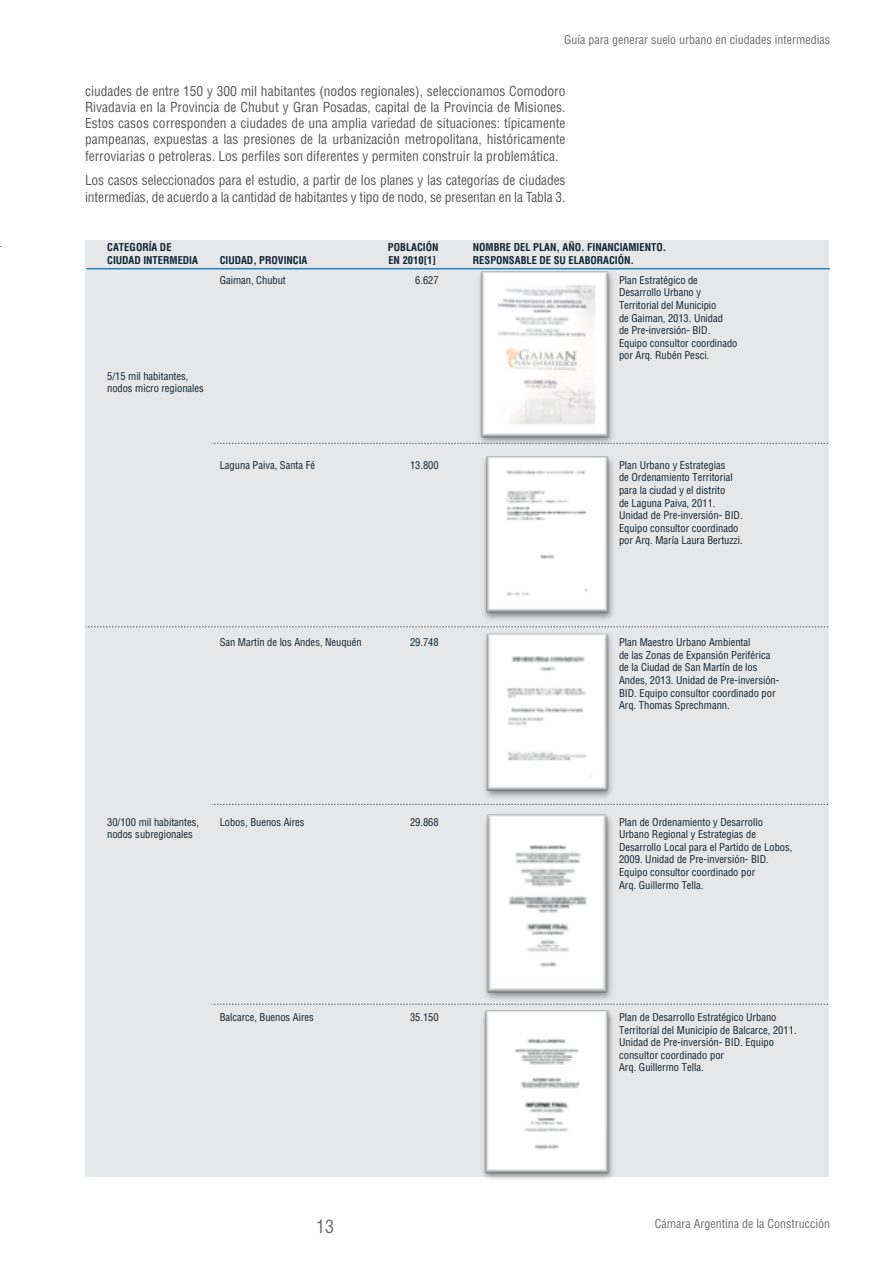
<style>
.page{position:relative;width:893px;height:1263px;background:#fff}
.page>*{position:absolute;margin:0;border:0;box-sizing:border-box;transform-origin:0 0}
.t1{font:condensed 18px "Helvetica";color:#6c6d70}
.t2{font:condensed 13.5px/16.2px "Helvetica";letter-spacing:-.01em;color:#57585a;text-align:justify}
.t3{font:condensed 12px "Helvetica";color:#6c6d70}
.t4{font:condensed 10.5px/12.6px "Helvetica";color:#0f2432}
.t5{font:700 condensed 10.5px/12.6px "Helvetica";letter-spacing:-.005em;color:#0f2432}
</style>
<div class="page">
<div style="left:86px;top:240px;width:743px;height:937px;background:#e6e7e9"></div>
<hr style="left:87px;top:268px;width:742px;height:1px;background:#2882bd">
<svg style="left:212px;top:443px;width:618px;height:1px"></svg>
<svg style="left:212px;top:804px;width:618px;height:1px"></svg>
<svg style="left:212px;top:1004px;width:618px;height:1px"></svg>
<svg style="left:86px;top:626px;width:744px;height:1px"></svg>
<img style="left:473px;top:269px;width:146px;height:175px">
<img style="left:477px;top:456px;width:142px;height:348px">
<img style="left:478px;top:814px;width:140px;height:190px">
<img style="left:477px;top:1004px;width:142px;height:175px">
<p class="t3" style="left:564px;top:32px;width:268px">Guía para generar suelo urbano en ciudades intermedias</p>
<p class="t2" style="left:85px;top:83px;width:482px">ciudades de entre 150 y 300 mil habitantes (nodos regionales), seleccionamos Comodoro Rivadavia en la Provincia de Chubut y Gran Posadas, capital de la Provincia de Misiones.<br>Estos casos corresponden a ciudades de una amplia variedad de situaciones: típicamente pampeanas, expuestas a las presiones de la urbanización metropolitana, históricamente ferroviarias o petroleras. Los perfiles son diferentes y permiten construir la problemática.</p>
<p class="t2" style="left:85px;top:172px;width:482px">Los casos seleccionados para el estudio, a partir de los planes y las categorías de ciudades intermedias, de acuerdo a la cantidad de habitantes y tipo de nodo, se presentan en la Tabla 3.</p>
<p class="t5" style="left:107px;top:241px;width:92px">CATEGORÍA DE<br>CIUDAD INTERMEDIA</p>
<p class="t5" style="left:388px;top:241px;width:52px">POBLACIÓN<br>EN 2010[1]</p>
<p class="t5" style="left:473px;top:241px;width:195px">NOMBRE DEL PLAN, AÑO. FINANCIAMIENTO.<br>RESPONSABLE DE SU ELABORACIÓN.</p>
<p class="t4" style="left:619px;top:274px;width:120px">Plan Estratégico de<br>Desarrollo Urbano y<br>Territorial del Municipio<br>de Gaiman, 2013. Unidad<br>de Pre-inversión- BID.<br>Equipo consultor coordinado por Arq. Rubén Pesci.</p>
<p class="t5" style="left:220px;top:254px;width:89px">CIUDAD, PROVINCIA</p>
<p class="t4" style="left:220px;top:274px;width:68px">Gaiman, Chubut</p>
<p class="t4" style="left:415px;top:274px;width:25px">6.627</p>
<p class="t4" style="left:107px;top:370px;width:98px">5/15 mil habitantes, nodos micro regionales</p>
<p class="t4" style="left:220px;top:459px;width:97px">Laguna Paiva, Santa Fé</p>
<p class="t4" style="left:410px;top:459px;width:30px">13.800</p>
<p class="t4" style="left:220px;top:636px;width:144px">San Martín de los Andes, Neuquén</p>
<p class="t4" style="left:410px;top:636px;width:30px">29.748</p>
<p class="t4" style="left:107px;top:815px;width:94px">30/100 mil habitantes, nodos subregionales</p>
<p class="t4" style="left:220px;top:815px;width:86px">Lobos, Buenos Aires</p>
<p class="t4" style="left:410px;top:815px;width:30px">29.868</p>
<p class="t4" style="left:220px;top:1011px;width:96px">Balcarce, Buenos Aires</p>
<p class="t4" style="left:410px;top:1011px;width:30px">35.150</p>
<h1 class="t1" style="left:316px;top:1215px;width:19px">13</h1>
<p class="t4" style="left:619px;top:459px;width:125px">Plan Urbano y Estrategias<br>de Ordenamiento Territorial para la ciudad y el distrito<br>de Laguna Paiva, 2011.<br>Unidad de Pre-inversión- BID.<br>Equipo consultor coordinado por Arq. María Laura Bertuzzi.</p>
<p class="t4" style="left:619px;top:636px;width:162px">Plan Maestro Urbano Ambiental<br>de las Zonas de Expansión Periférica de la Ciudad de San Martín de los Andes, 2013. Unidad de Pre-inversión-BID. Equipo consultor coordinado por Arq. Thomas Sprechmann.</p>
<p class="t4" style="left:619px;top:815px;width:175px">Plan de Ordenamiento y Desarrollo Urbano Regional y Estrategias de Desarrollo Local para el Partido de Lobos, 2009. Unidad de Pre-inversión- BID.<br>Equipo consultor coordinado por<br>Arq. Guillermo Tella.</p>
<p class="t4" style="left:619px;top:1011px;width:179px">Plan de Desarrollo Estratégico Urbano Territorial del Municipio de Balcarce, 2011.<br>Unidad de Pre-inversión- BID. Equipo consultor coordinado por<br>Arq. Guillermo Tella.</p>
<p class="t3" style="left:655px;top:1216px;width:177px">Cámara Argentina de la Construcción</p>
</div>
